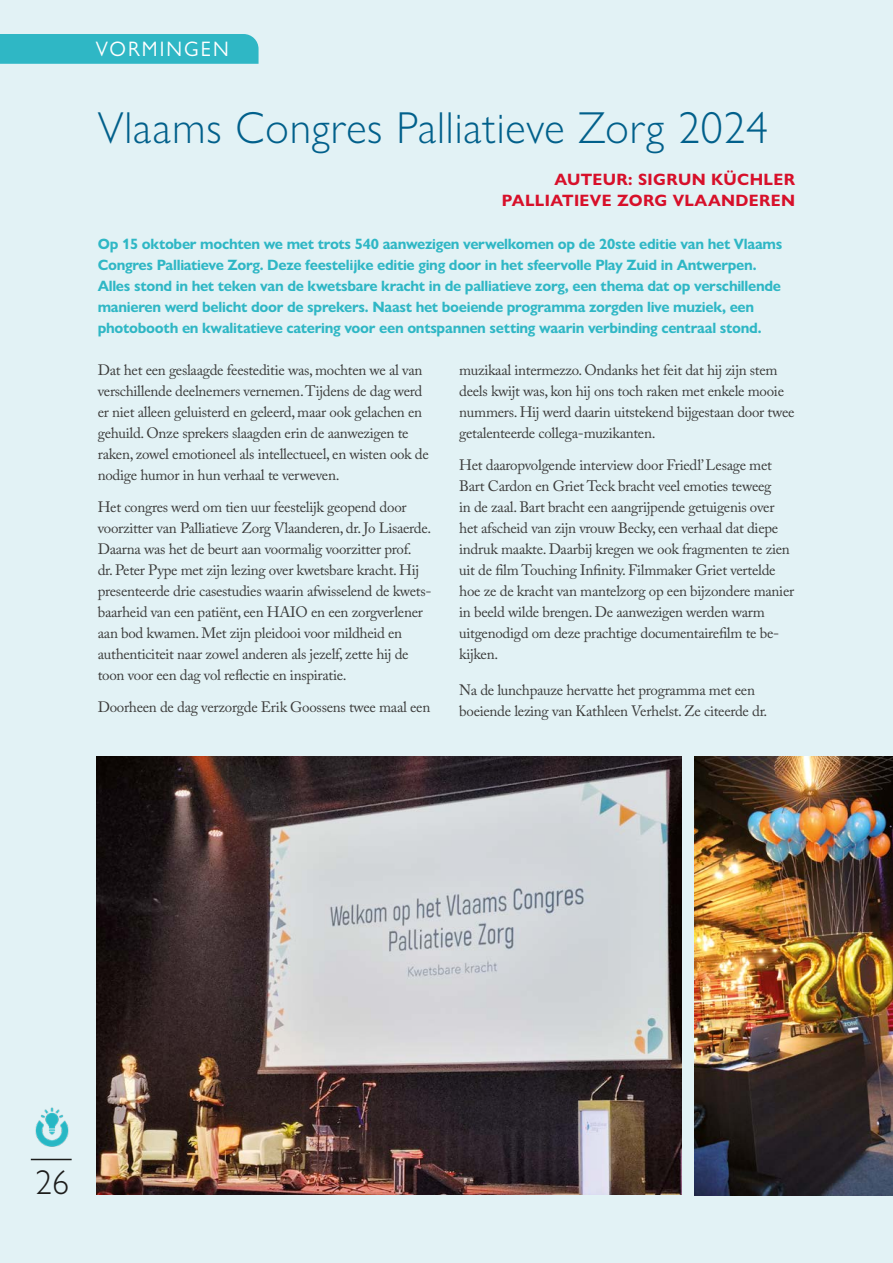
<style>
.page{position:relative;width:893px;height:1263px;background:#e2f2f5}
.page>*{position:absolute;margin:0;border:0;box-sizing:border-box;transform-origin:0 0}
.t1{font:300 45px "Gill Sans Nova";letter-spacing:.02em;color:#01608b}
.t2{font:300 34.5px "Gill Sans Nova";color:#1d1d1b}
.t3{font:21px "Gill Sans Nova";letter-spacing:.1em;color:#fff}
.t4{font:700 16.5px/21px "Gill Sans Nova";letter-spacing:.02em;color:#d7102a;text-align:right}
.t5{font:15px/21px "Adobe Caslon Pro";letter-spacing:-.02em;color:#3c3c3b}
.t6{font:700 15px/21px "Gill Sans Nova";letter-spacing:-.02em;color:#2fb7c5}
</style>
<div class="page">
<hr style="left:31px;top:1159px;width:41px;height:1px;background:#1d1d1b">
<div style="left:0;top:34px;width:259px;height:30px;background:#2fb7c5"></div>
<img style="left:35px;top:1107px;width:34px;height:40px">
<img style="left:96px;top:756px;width:586px;height:439px">
<img style="left:694px;top:756px;width:199px;height:439px">
<h3 class="t3" style="left:96px;top:36px;width:135px">VORMINGEN</h3>
<h1 class="t1" style="left:98px;top:101px;width:672px">Vlaams Congres Palliatieve Zorg 2024</h1>
<p class="t4" style="left:502px;top:169px;width:295px">AUTEUR: SIGRUN KÜCHLER<br>PALLIATIEVE ZORG VLAANDEREN</p>
<p class="t6" style="left:98px;top:233px;width:686px">Op 15 oktober mochten we met trots 540 aanwezigen verwelkomen op de 20ste editie van het Vlaams Congres Palliatieve Zorg. Deze feestelijke editie ging door in het sfeervolle Play Zuid in Antwerpen.<br>Alles stond in het teken van de kwetsbare kracht in de palliatieve zorg, een thema dat op verschillende manieren werd belicht door de sprekers. Naast het boeiende programma zorgden live muziek, een photobooth en kwalitatieve catering voor een ontspannen setting waarin verbinding centraal stond.</p>
<p class="t5" style="left:98px;top:359px;width:333px">Dat het een geslaagde feesteditie was, mochten we al van verschillende deelnemers vernemen. Tijdens de dag werd er niet alleen geluisterd en geleerd, maar ook gelachen en gehuild. Onze sprekers slaagden erin de aanwezigen te raken, zowel emotioneel als intellectueel, en wisten ook de nodige humor in hun verhaal te verweven.</p>
<p class="t5" style="left:98px;top:496px;width:335px">Het congres werd om tien uur feestelijk geopend door voorzitter van Palliatieve Zorg Vlaanderen, dr. Jo Lisaerde.<br>Daarna was het de beurt aan voormalig voorzitter prof.<br>dr. Peter Pype met zijn lezing over kwetsbare kracht. Hij presenteerde drie casestudies waarin afwisselend de kwets&shy;baarheid van een patiënt, een HAIO en een zorgverlener aan bod kwamen. Met zijn pleidooi voor mildheid en authenticiteit naar zowel anderen als jezelf, zette hij de toon voor een dag vol reflectie en inspiratie.</p>
<p class="t5" style="left:98px;top:696px;width:334px">Doorheen de dag verzorgde Erik Goossens twee maal een</p>
<p class="t5" style="left:459px;top:359px;width:337px">muzikaal intermezzo. Ondanks het feit dat hij zijn stem deels kwijt was, kon hij ons toch raken met enkele mooie nummers. Hij werd daarin uitstekend bijgestaan door twee getalenteerde collega-muzikanten.</p>
<p class="t5" style="left:459px;top:454px;width:336px">Het daaropvolgende interview door Friedl’ Lesage met Bart Cardon en Griet Teck bracht veel emoties teweeg<br>in de zaal. Bart bracht een aangrijpende getuigenis over het afscheid van zijn vrouw Becky, een verhaal dat diepe indruk maakte. Daarbij kregen we ook fragmenten te zien uit de film Touching Infinity. Filmmaker Griet vertelde hoe ze de kracht van mantelzorg op een bijzondere manier in beeld wilde brengen. De aanwezigen werden warm uitgenodigd om deze prachtige documentairefilm te be&shy;kijken.</p>
<p class="t5" style="left:459px;top:679px;width:310px">Na de lunchpauze hervatte het programma met een boeiende lezing van Kathleen Verhelst. Ze citeerde dr.</p>
<h2 class="t2" style="left:35px;top:1161px;width:36px">26</h2>
</div>
